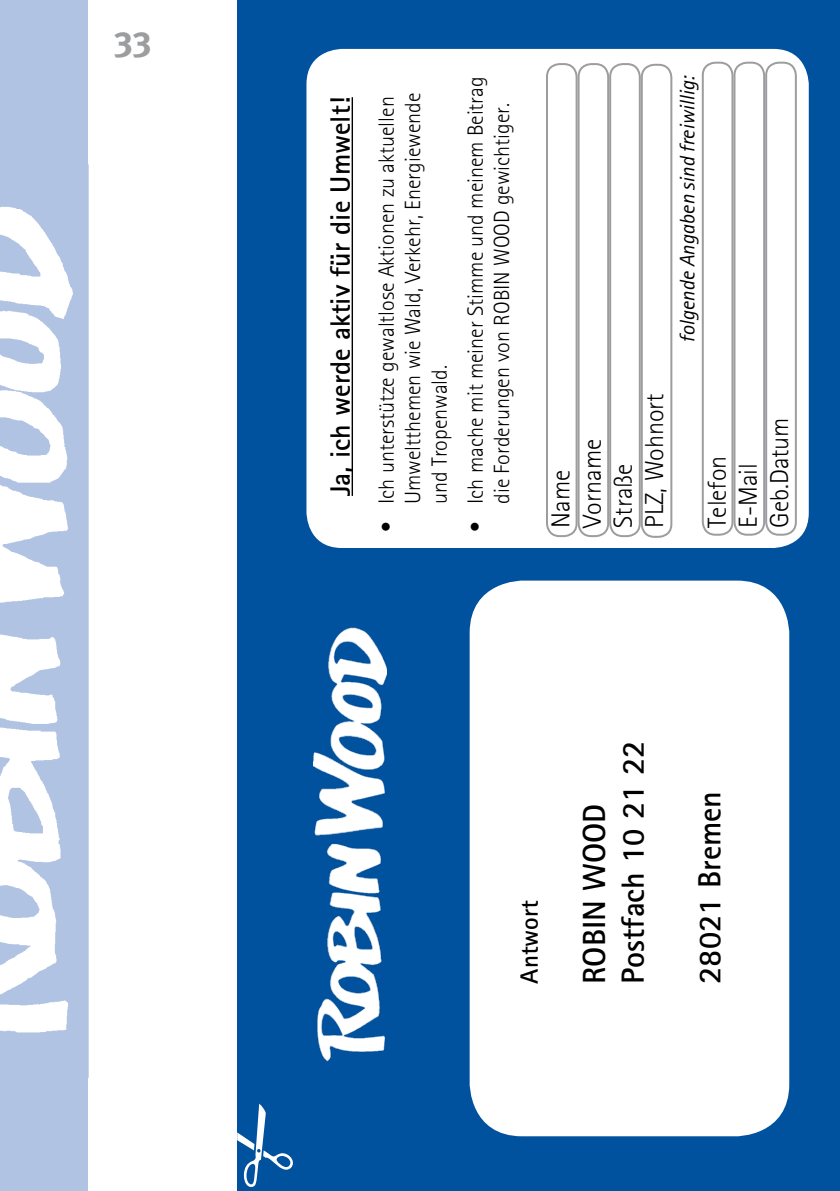
<style>
.page{position:relative;width:840px;height:1191px;background:#fff}
.page>*{position:absolute;margin:0;border:0;box-sizing:border-box;transform-origin:0 0}
.t1{font:700 36px "Meta";color:#9c9d9f}
.t2{font:700 32px/38.4px "AT Rotis Sans Serif";color:#000}
.t3{font:700 28px "AT Rotis Sans Serif";color:#000}
.t4{font:26px/31.2px "AT Rotis Sans Serif";color:#000}
.t5{font:700 25px "AT Rotis Sans Serif";color:#000}
.t6{font:22px/26.4px "AT Rotis Sans Serif";color:#000}
.t7{font:italic 21px "AT Rotis Sans Serif";color:#000}
</style>
<div class="page">
<img style="left:0;top:176px;width:88px;height:883px">
<div style="left:0;top:0;width:88px;height:176px;background:#b1c3e2"></div>
<div style="left:0;top:1059px;width:88px;height:132px;background:#b1c3e2"></div>
<div style="left:237px;top:0;width:602px;height:1191px;background:#00519e"></div>
<img style="left:313px;top:627px;width:73px;height:435px">
<div style="left:469px;top:580px;width:319px;height:556px;background:#fff;border-radius:52px"></div>
<div style="left:306px;top:49px;width:502px;height:499px;background:#fff;border-radius:35px"></div>
<hr style="left:351px;top:97px;width:2px;height:399px;background:#000">
<div style="left:577px;top:63px;width:32px;height:474px;border:2px solid #9c9d9f;border-radius:13px"></div>
<div style="left:545px;top:63px;width:32px;height:474px;border:2px solid #9c9d9f;border-radius:13px"></div>
<div style="left:609px;top:63px;width:31px;height:474px;border:2px solid #9c9d9f;border-radius:13px"></div>
<div style="left:640px;top:64px;width:32px;height:474px;border:2px solid #9c9d9f;border-radius:13px"></div>
<div style="left:733px;top:62px;width:31px;height:474px;border:2px solid #9c9d9f;border-radius:13px"></div>
<div style="left:701px;top:62px;width:32px;height:474px;border:2px solid #9c9d9f;border-radius:13px"></div>
<div style="left:764px;top:62px;width:32px;height:474px;border:2px solid #9c9d9f;border-radius:13px"></div>
<h1 class="t1" style="left:113px;top:17px;width:19px">33</h1>
<p class="t3" style="left:322px;top:496px;width:400px;rotate:-90deg">Ja, ich werde aktiv für die Umwelt!</p>
<p class="t6" style="left:373px;top:504px;width:412px;rotate:-90deg">Ich unterstütze gewaltlose Aktionen zu aktuellen<br>Umweltthemen wie Wald, Verkehr, Energiewende und Tropenwald.</p>
<p class="t6" style="left:462px;top:504px;width:429px;rotate:-90deg">Ich mache mit meiner Stimme und meinem Beitrag die Forderungen von ROBIN WOOD gewichtiger.</p>
<p class="t6" style="left:373px;top:532px;width:12px;rotate:-90deg">•</p>
<p class="t6" style="left:462px;top:532px;width:12px;rotate:-90deg">•</p>
<p class="t7" style="left:674px;top:343px;width:269px;rotate:-90deg">folgende Angaben sind freiwillig:</p>
<p class="t4" style="left:545px;top:527px;width:136px;rotate:-90deg">Name<br>Vorname<br>Straße<br>PLZ, Wohnort</p>
<p class="t4" style="left:701px;top:527px;width:112px;rotate:-90deg">Telefon<br>E-Mail<br>Geb.Datum</p>
<p class="t5" style="left:513px;top:983px;width:85px;rotate:-90deg">Antwort</p>
<h2 class="t2" style="left:574px;top:983px;width:244px;rotate:-90deg">ROBIN WOOD<br>Postfach 10 21 22</h2>
<h2 class="t2" style="left:689px;top:983px;width:194px;rotate:-90deg">28021 Bremen</h2>
</div>
